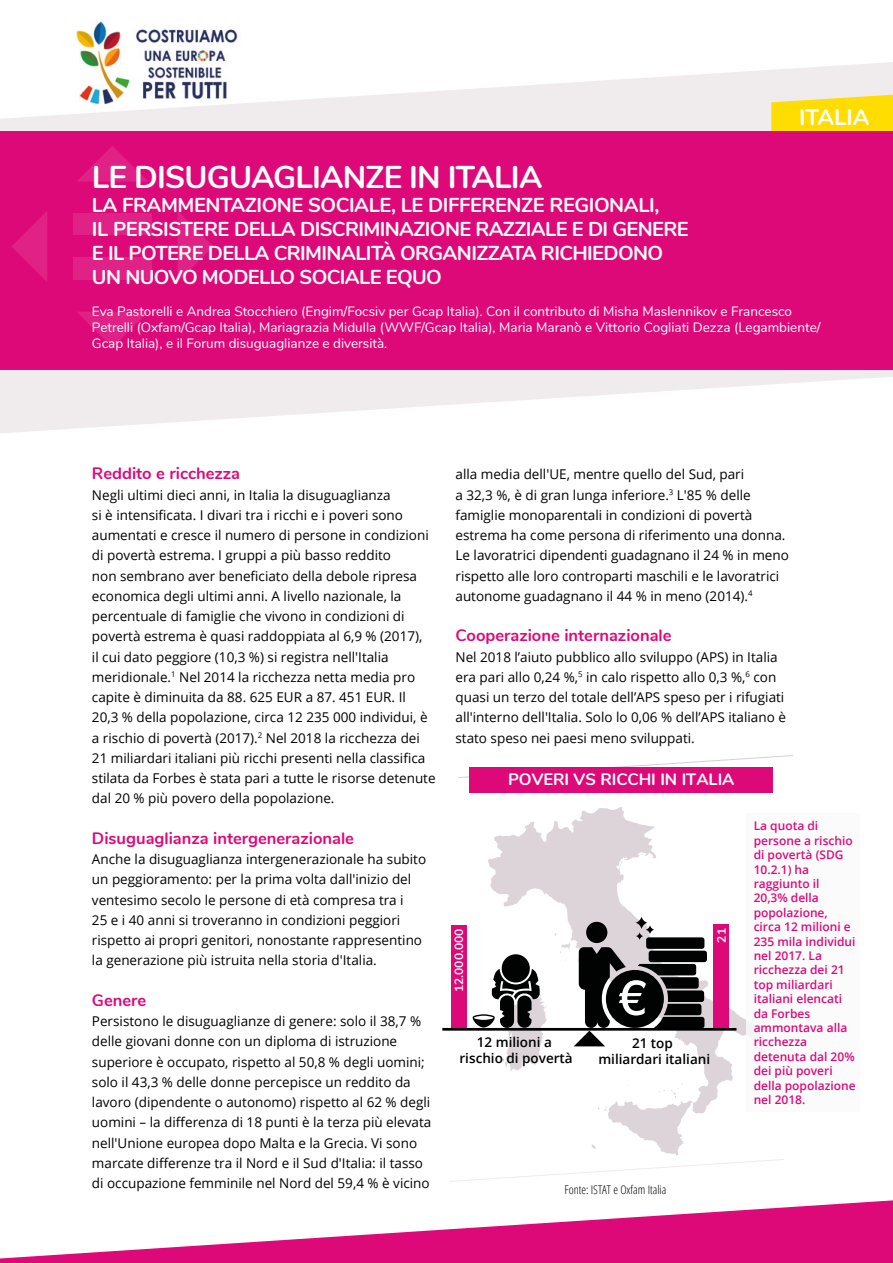
<style>
.page{position:relative;width:893px;height:1263px;background:#fff}
.page>*{position:absolute;margin:0;border:0;box-sizing:border-box;transform-origin:0 0}
.t1{font:700 31.5px "Nunito";letter-spacing:-.025em;color:#fff}
.t2{font:700 22.5px "Nunito";color:#fff}
.t3{font:700 20.1px/24.2px "Nunito";letter-spacing:-.03em;color:#fff}
.t4{font:700 16.5px "Nunito";color:#dd0979}
.t5{font:700 16.5px "Nunito";color:#fff}
.t6{font:13.5px/20.2px "Open Sans";color:#000}
.t7{font:13.5px/16.2px "Nunito";color:#fff}
.t8{font:600 13.5px/16.2px "Open Sans";color:#000;text-align:center}
.t9{font:600 12px/14.4px "Open Sans";color:#dd0979}
.t10{font:300 condensed 12px "Open Sans";color:#000}
.t11{font:700 12px "Nunito";color:#f0ecee}
</style>
<div class="page">
<img style="left:75px;top:21px;width:163px;height:41px">
<svg style="left:0;top:62px;width:893px;height:371px;fill:#f0ecee"></svg>
<svg style="left:0;top:1200px;width:893px;height:63px;fill:#dd0979"></svg>
<svg style="left:771px;top:95px;width:122px;height:36px;background:#fdde17"></svg>
<div style="left:0;top:131px;width:893px;height:239px;background:#dd0979"></div>
<svg style="left:12px;top:211px;width:35px;height:71px"></svg>
<svg style="left:177px;top:211px;width:36px;height:71px"></svg>
<svg style="left:77px;top:146px;width:71px;height:36px"></svg>
<svg style="left:77px;top:312px;width:70px;height:35px"></svg>
<div style="left:73px;top:213px;width:78px;height:22px;background:#e02186"></div>
<div style="left:73px;top:258px;width:78px;height:22px;background:#e02186"></div>
<svg style="left:488px;top:807px;width:258px;height:349px"></svg>
<svg style="left:458px;top:755px;width:335px;height:23px"></svg>
<svg style="left:449px;top:1159px;width:335px;height:23px"></svg>
<div style="left:451px;top:925px;width:15px;height:104px;background:#dd0979"></div>
<div style="left:502px;top:954px;width:28px;height:28px;background:#010202;border-radius:14px"></div>
<svg style="left:472px;top:969px;width:68px;height:59px"></svg>
<div style="left:586px;top:922px;width:21px;height:21px;background:#010202;border-radius:50%"></div>
<div style="left:649px;top:951px;width:58px;height:11px;background:#010202;border-radius:3px"></div>
<div style="left:646px;top:937px;width:58px;height:12px;background:#010202;border-radius:3px"></div>
<svg style="left:636px;top:916px;width:18px;height:24px"></svg>
<svg style="left:574px;top:947px;width:130px;height:99px"></svg>
<div style="left:714px;top:925px;width:15px;height:104px;background:#dd0979"></div>
<div style="left:470px;top:767px;width:303px;height:25px;background:#dd0979"></div>
<div style="left:746px;top:814px;width:114px;height:298px;background:#fcfbfc"></div>
<hr style="left:442px;top:1028px;width:294px;height:3px;background:#000">
<p class="t1" style="left:92px;top:154px;width:452px">LE DISUGUAGLIANZE IN ITALIA</p>
<p class="t3" style="left:92px;top:192px;width:598px">LA FRAMMENTAZIONE SOCIALE, LE DIFFERENZE REGIONALI,<br>IL PERSISTERE DELLA DISCRIMINAZIONE RAZZIALE E DI GENERE E IL POTERE DELLA CRIMINALITÀ ORGANIZZATA RICHIEDONO UN NUOVO MODELLO SOCIALE EQUO</p>
<p class="t2" style="left:799px;top:101px;width:72px">ITALIA</p>
<p class="t7" style="left:92px;top:302px;width:730px">Eva Pastorelli e Andrea Stocchiero (Engim/Focsiv per Gcap Italia). Con il contributo di Misha Maslennikov e Francesco<br>Petrelli (Oxfam/Gcap Italia), Mariagrazia Midulla (WWF/Gcap Italia), Maria Maranò e Vittorio Cogliati Dezza (Legambiente/<br>Gcap Italia), e il Forum disuguaglianze e diversità.</p>
<p class="t4" style="left:92px;top:461px;width:150px">Reddito e ricchezza</p>
<p class="t6" style="left:92px;top:484px;width:345px">Negli ultimi dieci anni, in Italia la disuguaglianza<br>si è intensificata. I divari tra i ricchi e i poveri sono aumentati e cresce il numero di persone in condizioni di povertà estrema. I gruppi a più basso reddito<br>non sembrano aver beneficiato della debole ripresa economica degli ultimi anni. A livello nazionale, la percentuale di famiglie che vivono in condizioni di povertà estrema è quasi raddoppiata al 6,9 % (2017),<br>il cui dato peggiore (10,3 %) si registra nell'Italia meridionale.<sup>1</sup> Nel 2014 la ricchezza netta media pro capite è diminuita da 88. 625 EUR a 87. 451 EUR. Il 20,3 % della popolazione, circa 12 235 000 individui, è a rischio di povertà (2017).<sup>2</sup> Nel 2018 la ricchezza dei 21 miliardari italiani più ricchi presenti nella classifica stilata da Forbes è stata pari a tutte le risorse detenute dal 20 % più povero della popolazione.</p>
<p class="t4" style="left:92px;top:826px;width:264px">Disuguaglianza intergenerazionale</p>
<p class="t6" style="left:92px;top:849px;width:336px">Anche la disuguaglianza intergenerazionale ha subito un peggioramento: per la prima volta dall'inizio del ventesimo secolo le persone di età compresa tra i<br>25 e i 40 anni si troveranno in condizioni peggiori rispetto ai propri genitori, nonostante rappresentino la generazione più istruita nella storia d'Italia.</p>
<p class="t4" style="left:92px;top:988px;width:56px">Genere</p>
<p class="t6" style="left:92px;top:1011px;width:341px">Persistono le disuguaglianze di genere: solo il 38,7 % delle giovani donne con un diploma di istruzione superiore è occupato, rispetto al 50,8 % degli uomini; solo il 43,3 % delle donne percepisce un reddito da lavoro (dipendente o autonomo) rispetto al 62 % degli uomini – la differenza di 18 punti è la terza più elevata nell'Unione europea dopo Malta e la Grecia. Vi sono marcate differenze tra il Nord e il Sud d'Italia: il tasso di occupazione femminile nel Nord del 59,4 % è vicino</p>
<p class="t6" style="left:455px;top:464px;width:335px">alla media dell'UE, mentre quello del Sud, pari<br>a 32,3 %, è di gran lunga inferiore.<sup>3</sup> L'85 % delle famiglie monoparentali in condizioni di povertà estrema ha come persona di riferimento una donna.<br>Le lavoratrici dipendenti guadagnano il 24 % in meno rispetto alle loro controparti maschili e le lavoratrici autonome guadagnano il 44 % in meno (2014).<sup>4</sup></p>
<p class="t4" style="left:455px;top:623px;width:218px">Cooperazione internazionale</p>
<p class="t6" style="left:455px;top:646px;width:332px">Nel 2018 l’aiuto pubblico allo sviluppo (APS) in Italia era pari allo 0,24 %,<sup>5</sup> in calo rispetto allo 0,3 %,<sup>6</sup> con quasi un terzo del totale dell’APS speso per i rifugiati all'interno dell'Italia. Solo lo 0,06 % dell’APS italiano è stato speso nei paesi meno sviluppati.</p>
<p class="t5" style="left:508px;top:767px;width:228px">POVERI VS RICCHI IN ITALIA</p>
<p class="t11" style="left:450px;top:992px;width:65px;rotate:-90deg">12.000.000</p>
<p class="t11" style="left:713px;top:942px;width:16px;rotate:-90deg">21</p>
<p class="t8" style="left:459px;top:1033px;width:115px">12 milioni a rischio di povertà</p>
<p class="t8" style="left:598px;top:1035px;width:113px">21 top<br>miliardari italiani</p>
<p class="t9" style="left:754px;top:819px;width:104px">La quota di persone a rischio di povertà (SDG<br>10.2.1) ha raggiunto il<br>20,3% della popolazione, circa 12 milioni e<br>235 mila individui nel 2017. La ricchezza dei 21 top miliardari italiani elencati da Forbes ammontava alla ricchezza detenuta dal 20% dei più poveri della popolazione nel 2018.</p>
<p class="t10" style="left:564px;top:1181px;width:104px">Fonte: ISTAT e Oxfam Italia</p>
</div>
